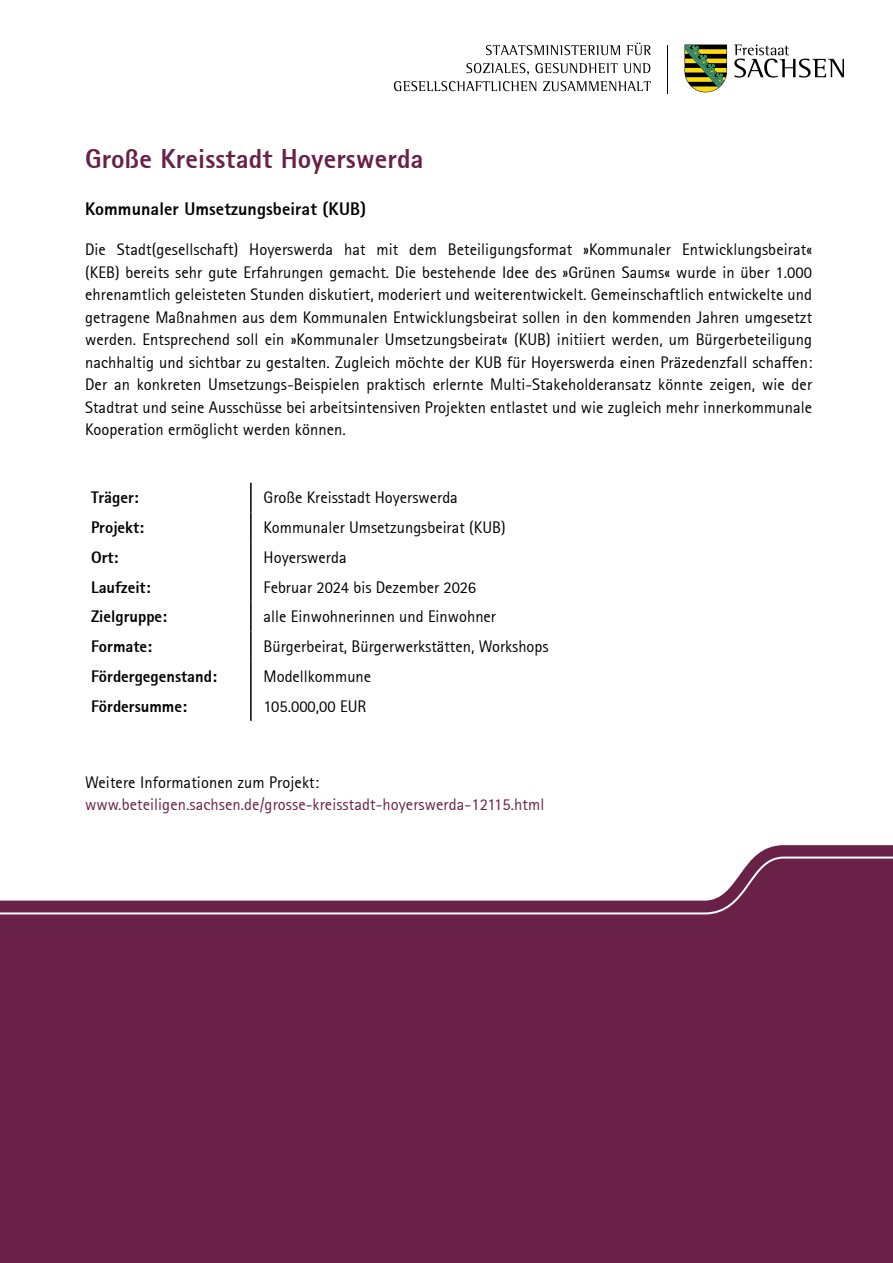
<style>
.page{position:relative;width:893px;height:1263px;background:#fff}
.page>*{position:absolute;margin:0;border:0;box-sizing:border-box;transform-origin:0 0}
.Verein{font:800 27px "Rotis Sans Serif";letter-spacing:.005em;color:#692147}
.Projektbeschreibung_Überschrift{font:800 18px "Rotis Sans Serif";letter-spacing:.005em;color:#000}
.Projektbeschreigung_Fließtext{font:16.5px/22.5px "Rotis Sans Serif";letter-spacing:.005em;color:#000;text-align:justify}
.Tabelle_Text_rechts{font:16.5px "Rotis Sans Serif";color:#000}
.Tabelle_Text_links{font:800 16.5px "Rotis Sans Serif";color:#000}
.www{font:16.5px "Rotis Sans Serif";letter-spacing:.005em;color:#692147}
.Text{font:16.5px "Rotis Sans Serif";letter-spacing:.005em;color:#000}
</style>
<div class="page">
<hr style="left:667px;top:45px;width:1px;height:49px;background:#000">
<svg style="left:486px;top:45px;width:134px;height:10px"></svg>
<svg style="left:626px;top:43px;width:25px;height:12px"></svg>
<svg style="left:466px;top:63px;width:63px;height:12px"></svg>
<svg style="left:535px;top:63px;width:115px;height:10px"></svg>
<svg style="left:394px;top:81px;width:142px;height:10px"></svg>
<svg style="left:543px;top:81px;width:108px;height:10px"></svg>
<svg style="left:734px;top:45px;width:110px;height:33px"></svg>
<svg style="left:684px;top:45px;width:43px;height:47px;background:#747e38"></svg>
<hr style="left:250px;top:483px;width:2px;height:29px;background:#000">
<hr style="left:250px;top:512px;width:2px;height:30px;background:#000">
<hr style="left:250px;top:542px;width:2px;height:30px;background:#000">
<hr style="left:250px;top:572px;width:2px;height:30px;background:#000">
<hr style="left:250px;top:602px;width:2px;height:29px;background:#000">
<hr style="left:250px;top:631px;width:2px;height:30px;background:#000">
<hr style="left:250px;top:661px;width:2px;height:30px;background:#000">
<hr style="left:250px;top:691px;width:2px;height:30px;background:#000">
<svg style="left:0;top:845px;width:893px;height:418px;background:#7a3a5c"></svg>
<h1 class="Verein" style="left:85px;top:141px;width:340px">Große Kreisstadt Hoyerswerda</h1>
<h2 class="Projektbeschreibung_Überschrift" style="left:85px;top:197px;width:283px">Kommunaler Umsetzungsbeirat (KUB)</h2>
<p class="Projektbeschreigung_Fließtext" style="left:85px;top:238px;width:729px">Die Stadt(gesellschaft) Hoyerswerda hat mit dem Beteiligungsformat »Kommunaler Entwicklungsbeirat« (KEB) bereits sehr gute Erfahrungen gemacht. Die bestehende Idee des »Grünen Saums« wurde in über 1.000 ehrenamtlich geleisteten Stunden diskutiert, moderiert und weiterentwickelt. Gemeinschaftlich entwickelte und getragene Maßnahmen aus dem Kommunalen Entwicklungsbeirat sollen in den kommenden Jahren umgesetzt werden. Entsprechend soll ein »Kommunaler Umsetzungsbeirat« (KUB) initiiert werden, um Bürgerbeteiligung nachhaltig und sichtbar zu gestalten. Zugleich möchte der KUB für Hoyerswerda einen Präzedenzfall schaffen:<br>Der an konkreten Umsetzungs-Beispielen praktisch erlernte Multi-Stakeholderansatz könnte zeigen, wie der Stadtrat und seine Ausschüsse bei arbeitsintensiven Projekten entlastet und wie zugleich mehr innerkommunale Kooperation ermöglicht werden können.</p>
<p class="Tabelle_Text_links" style="left:91px;top:487px;width:49px">Träger:</p>
<p class="Tabelle_Text_rechts" style="left:264px;top:488px;width:196px">Große Kreisstadt Hoyerswerda</p>
<p class="Tabelle_Text_links" style="left:91px;top:517px;width:55px">Projekt:</p>
<p class="Tabelle_Text_rechts" style="left:264px;top:518px;width:243px">Kommunaler Umsetzungsbeirat (KUB)</p>
<p class="Tabelle_Text_links" style="left:91px;top:547px;width:29px">Ort:</p>
<p class="Tabelle_Text_rechts" style="left:264px;top:547px;width:85px">Hoyerswerda</p>
<p class="Tabelle_Text_links" style="left:91px;top:576px;width:61px">Laufzeit:</p>
<p class="Tabelle_Text_rechts" style="left:264px;top:577px;width:214px">Februar 2024 bis Dezember 2026</p>
<p class="Tabelle_Text_links" style="left:91px;top:606px;width:78px">Zielgruppe:</p>
<p class="Tabelle_Text_rechts" style="left:264px;top:607px;width:234px">alle Einwohnerinnen und Einwohner</p>
<p class="Tabelle_Text_links" style="left:91px;top:636px;width:63px">Formate:</p>
<p class="Tabelle_Text_rechts" style="left:264px;top:637px;width:286px">Bürgerbeirat, Bürgerwerkstätten, Workshops</p>
<p class="Tabelle_Text_links" style="left:91px;top:666px;width:127px">Fördergegenstand:</p>
<p class="Tabelle_Text_rechts" style="left:264px;top:666px;width:109px">Modellkommune</p>
<p class="Tabelle_Text_links" style="left:91px;top:696px;width:97px">Fördersumme:</p>
<p class="Tabelle_Text_rechts" style="left:264px;top:696px;width:104px">105.000,00 EUR</p>
<p class="Text" style="left:85px;top:772px;width:235px">Weitere Informationen zum Projekt:</p>
<p class="www" style="left:85px;top:795px;width:461px">www.beteiligen.sachsen.de/grosse-kreisstadt-hoyerswerda-12115.html</p>
</div>
